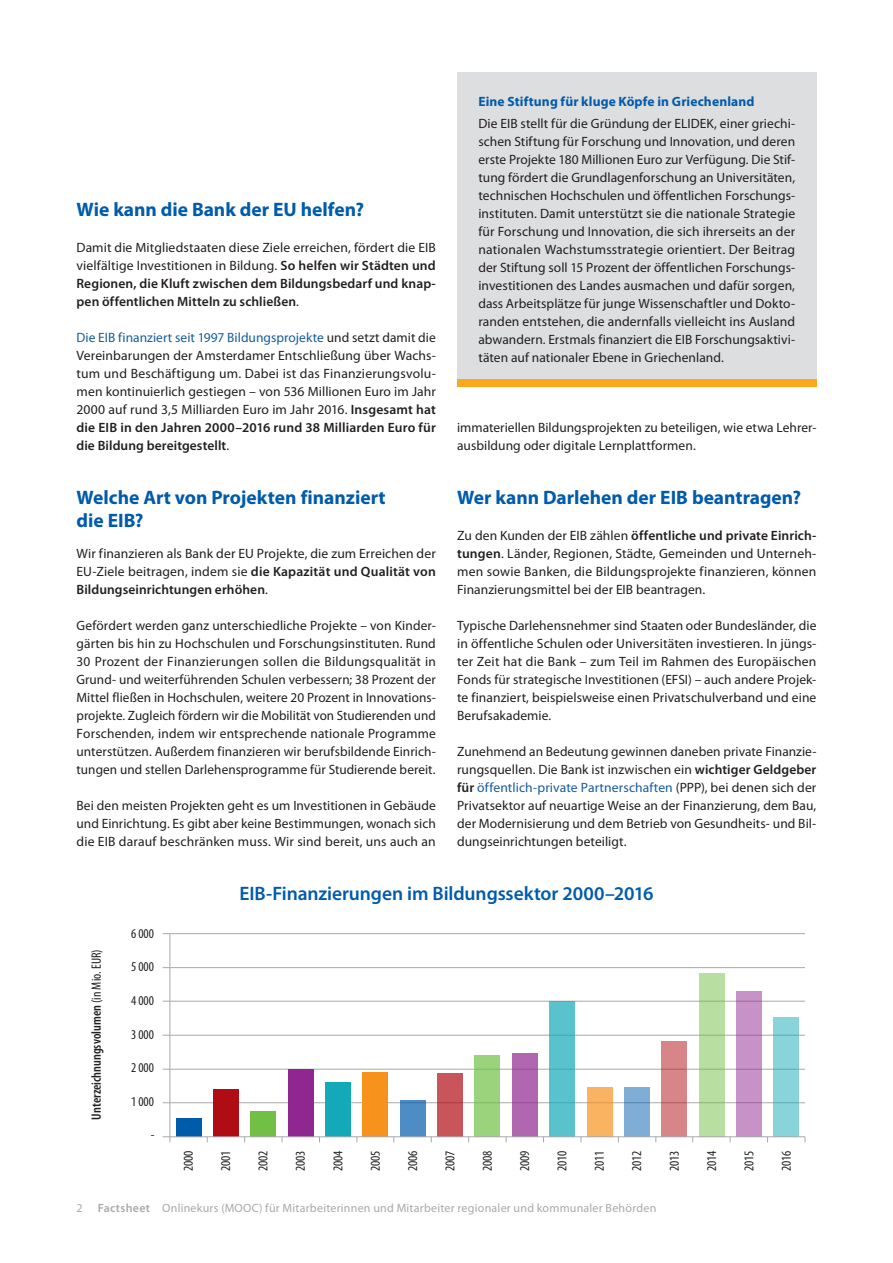
<style>
.page{position:relative;width:893px;height:1263px;background:#fff}
.page>*{position:absolute;margin:0;border:0;box-sizing:border-box;transform-origin:0 0}
.t1{font:700 19.5px/22.5px "Myriad Pro";color:#015bab}
.t2{font:600 19.5px "Myriad Pro";letter-spacing:-.005em;color:#015bab}
.t3{font:13.5px/18px "Myriad Pro";letter-spacing:.005em;color:#231f20;text-align:justify}
.t4{font:600 13.5px/18px "Myriad Pro";letter-spacing:.005em;color:#231f20;text-align:justify}
.t5{font:condensed 13.5px "Myriad Pro";color:#231f20}
.t6{font:700 13.5px "Myriad Pro";letter-spacing:.01em;color:#015bab}
.t7{font:600 condensed 13.5px "Myriad Pro";color:#231f20}
.t8{font:12px "Myriad Pro";letter-spacing:.02em;color:#a8a9ad}
.s1{font-weight:400}
.s2{color:#175d9e}
.s3{font-weight:600}
</style>
<div class="page">
<div style="left:457px;top:72px;width:359px;height:314px;background:#dddee0"></div>
<div style="left:457px;top:379px;width:359px;height:7px;background:#f9a91b"></div>
<hr style="left:170px;top:1102px;width:635px;height:1px;background:#a8a9ad">
<hr style="left:170px;top:1069px;width:635px;height:1px;background:#a8a9ad">
<hr style="left:170px;top:1035px;width:635px;height:1px;background:#a8a9ad">
<hr style="left:170px;top:1001px;width:635px;height:1px;background:#a8a9ad">
<hr style="left:170px;top:967px;width:635px;height:1px;background:#a8a9ad">
<hr style="left:170px;top:933px;width:635px;height:1px;background:#a8a9ad">
<hr style="left:170px;top:934px;width:1px;height:203px;background:#a8a9ad">
<svg style="left:163px;top:1136px;width:8px;height:6px"></svg>
<div style="left:176px;top:1119px;width:25px;height:18px;background:#015bab"></div>
<div style="left:213px;top:1090px;width:26px;height:47px;background:#af0c14"></div>
<div style="left:251px;top:1111px;width:25px;height:26px;background:#71bf44"></div>
<div style="left:288px;top:1069px;width:25px;height:68px;background:#90268f"></div>
<div style="left:325px;top:1082px;width:26px;height:55px;background:#14a9b8"></div>
<div style="left:363px;top:1072px;width:25px;height:65px;background:#f7931d"></div>
<div style="left:400px;top:1100px;width:25px;height:37px;background:#4d8cc4"></div>
<div style="left:437px;top:1073px;width:26px;height:64px;background:#c7555a"></div>
<div style="left:475px;top:1055px;width:25px;height:82px;background:#9bd27c"></div>
<div style="left:512px;top:1053px;width:25px;height:84px;background:#b167b0"></div>
<div style="left:550px;top:1001px;width:25px;height:136px;background:#5ac2cd"></div>
<div style="left:587px;top:1087px;width:25px;height:50px;background:#f9b361"></div>
<div style="left:624px;top:1087px;width:25px;height:50px;background:#80add5"></div>
<div style="left:662px;top:1041px;width:25px;height:96px;background:#d78589"></div>
<div style="left:699px;top:974px;width:25px;height:163px;background:#b8dfa1"></div>
<div style="left:736px;top:991px;width:26px;height:146px;background:#c792c7"></div>
<div style="left:774px;top:1017px;width:25px;height:120px;background:#89d4db"></div>
<hr style="left:170px;top:1136px;width:635px;height:1px;background:#a8a9ad">
<h1 class="t1" style="left:77px;top:198px;width:289px">Wie kann die Bank der EU helfen?</h1>
<p class="t4" style="left:77px;top:239px;width:361px"><span class="s1">Damit die Mitgliedstaaten diese Ziele erreichen, fördert die EIB vielfältige Investitionen in Bildung.</span> So helfen wir Städten und Regionen, die Kluft zwischen dem Bildungsbedarf und knap&shy;pen öffentlichen Mitteln zu schließen<span class="s1">.</span></p>
<p class="t3" style="left:77px;top:329px;width:361px"><span class="s2">Die EIB finanziert seit 1997 Bildungsprojekte</span> und setzt damit die Vereinbarungen der Amsterdamer Entschließung über Wachs&shy;tum und Beschäftigung um. Dabei ist das Finanzierungsvolu&shy;men kontinuierlich gestiegen – von 536 Millionen Euro im Jahr 2000 auf rund 3,5 Milliarden Euro im Jahr 2016. <span class="s3">Insgesamt hat die EIB in den Jahren 2000–2016 rund 38 Milliarden Euro für die Bildung bereitgestellt</span>.</p>
<h1 class="t1" style="left:77px;top:486px;width:310px">Welche Art von Projekten finanziert die EIB?</h1>
<p class="t3" style="left:77px;top:545px;width:361px">Wir finanzieren als Bank der EU Projekte, die zum Erreichen der EU-Ziele beitragen, indem sie <span class="s3">die Kapazität und Qualität von Bildungseinrichtungen erhöhen</span>.</p>
<p class="t3" style="left:77px;top:617px;width:361px">Gefördert werden ganz unterschiedliche Projekte – von Kinder&shy;gärten bis hin zu Hochschulen und Forschungsinstituten. Rund 30 Prozent der Finanzierungen sollen die Bildungsqualität in Grund- und weiterführenden Schulen verbessern; 38 Prozent der Mittel fließen in Hochschulen, weitere 20 Prozent in Innovations&shy;projekte. Zugleich fördern wir die Mobilität von Studierenden und Forschenden, indem wir entsprechende nationale Programme unterstützen. Außerdem finanzieren wir berufsbildende Einrich&shy;tungen und stellen Darlehensprogramme für Studierende bereit.</p>
<p class="t3" style="left:77px;top:797px;width:361px">Bei den meisten Projekten geht es um Investitionen in Gebäude und Einrichtung. Es gibt aber keine Bestimmungen, wonach sich die EIB darauf beschränken muss. Wir sind bereit, uns auch an</p>
<p class="t6" style="left:478px;top:94px;width:278px">Eine Stiftung für kluge Köpfe in Griechenland</p>
<p class="t3" style="left:478px;top:115px;width:318px">Die EIB stellt für die Gründung der ELIDEK, einer griechi&shy;schen Stiftung für Forschung und Innovation, und deren erste Projekte 180 Millionen Euro zur Verfügung. Die Stif&shy;tung fördert die Grundlagenforschung an Universitäten, technischen Hochschulen und öffentlichen Forschungs&shy;instituten. Damit unterstützt sie die nationale Strategie für Forschung und Innovation, die sich ihrerseits an der nationalen Wachstumsstrategie orientiert. Der Beitrag der Stiftung soll 15 Prozent der öffentlichen Forschungs&shy;investitionen des Landes ausmachen und dafür sorgen, dass Arbeitsplätze für junge Wissenschaftler und Dokto&shy;randen entstehen, die andernfalls vielleicht ins Ausland abwandern. Erstmals finanziert die EIB Forschungsaktivi&shy;täten auf nationaler Ebene in Griechenland.</p>
<p class="t3" style="left:457px;top:419px;width:361px">immateriellen Bildungsprojekten zu beteiligen, wie etwa Lehrer&shy;ausbildung oder digitale Lernplattformen.</p>
<h1 class="t1" style="left:457px;top:486px;width:346px">Wer kann Darlehen der EIB beantragen?</h1>
<p class="t3" style="left:457px;top:527px;width:361px">Zu den Kunden der EIB zählen <span class="s3">öffentliche und private Einrich&shy;tungen</span>. Länder, Regionen, Städte, Gemeinden und Unterneh&shy;men sowie Banken, die Bildungsprojekte finanzieren, können Finanzierungsmittel bei der EIB beantragen.</p>
<p class="t3" style="left:457px;top:617px;width:361px">Typische Darlehensnehmer sind Staaten oder Bundesländer, die in öffentliche Schulen oder Universitäten investieren. In jüngs&shy;ter Zeit hat die Bank – zum Teil im Rahmen des Europäischen Fonds für strategische Investitionen (EFSI) – auch andere Projek&shy;te finanziert, beispielsweise einen Privatschulverband und eine Berufsakademie.</p>
<p class="t3" style="left:457px;top:743px;width:361px">Zunehmend an Bedeutung gewinnen daneben private Finanzie&shy;rungsquellen. Die Bank ist inzwischen ein <span class="s3">wichtiger Geldgeber für</span> <span class="s2">öffentlich-private Partnerschaften</span> (PPP), bei denen sich der Privatsektor auf neuartige Weise an der Finanzierung, dem Bau, der Modernisierung und dem Betrieb von Gesundheits- und Bil&shy;dungseinrichtungen beteiligt.</p>
<p class="t7" style="left:89px;top:1120px;width:172px;rotate:-90deg">Unterzeichnungsvolumen <span class="s1">(in Mio. EUR)</span></p>
<p class="t5" style="left:131px;top:926px;width:24px">6 000</p>
<p class="t5" style="left:131px;top:960px;width:24px">5 000</p>
<p class="t5" style="left:131px;top:993px;width:24px">4 000</p>
<p class="t5" style="left:131px;top:1027px;width:24px">3 000</p>
<p class="t5" style="left:131px;top:1060px;width:24px">2 000</p>
<p class="t5" style="left:131px;top:1094px;width:24px">1 000</p>
<p class="t5" style="left:151px;top:1127px;width:5px">-</p>
<h1 class="t2" style="left:239px;top:883px;width:416px">EIB-Finanzierungen im Bildungssektor 2000–2016</h1>
<p class="t5" style="left:181px;top:1171px;width:22px;rotate:-90deg">2000</p>
<p class="t5" style="left:218px;top:1171px;width:22px;rotate:-90deg">2001</p>
<p class="t5" style="left:256px;top:1171px;width:22px;rotate:-90deg">2002</p>
<p class="t5" style="left:293px;top:1171px;width:22px;rotate:-90deg">2003</p>
<p class="t5" style="left:331px;top:1171px;width:22px;rotate:-90deg">2004</p>
<p class="t5" style="left:368px;top:1171px;width:22px;rotate:-90deg">2005</p>
<p class="t5" style="left:405px;top:1171px;width:22px;rotate:-90deg">2006</p>
<p class="t5" style="left:443px;top:1171px;width:22px;rotate:-90deg">2007</p>
<p class="t5" style="left:480px;top:1171px;width:22px;rotate:-90deg">2008</p>
<p class="t5" style="left:517px;top:1171px;width:22px;rotate:-90deg">2009</p>
<p class="t5" style="left:555px;top:1171px;width:22px;rotate:-90deg">2010</p>
<p class="t5" style="left:592px;top:1171px;width:22px;rotate:-90deg">2011</p>
<p class="t5" style="left:629px;top:1171px;width:22px;rotate:-90deg">2012</p>
<p class="t5" style="left:667px;top:1171px;width:22px;rotate:-90deg">2013</p>
<p class="t5" style="left:704px;top:1171px;width:22px;rotate:-90deg">2014</p>
<p class="t5" style="left:742px;top:1171px;width:22px;rotate:-90deg">2015</p>
<p class="t5" style="left:779px;top:1171px;width:22px;rotate:-90deg">2016</p>
<p class="t8" style="left:77px;top:1202px;width:8px">2</p>
<p class="t8" style="left:98px;top:1202px;width:560px"><span class="s3">Factsheet</span> Onlinekurs (MOOC) für Mitarbeiterinnen und Mitarbeiter regionaler und kommunaler Behörden</p>
</div>
